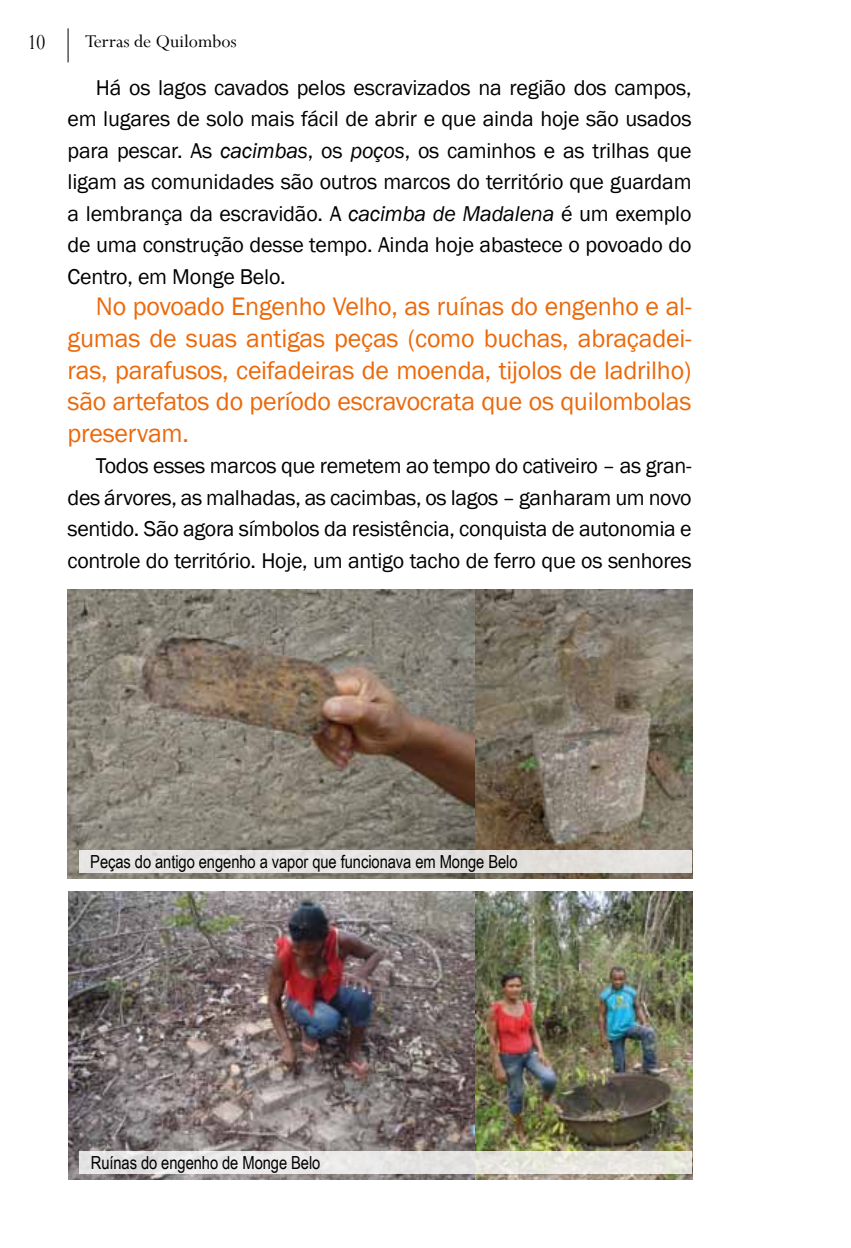
<style>
.page{position:relative;width:851px;height:1248px;background:#fff}
.page>*{position:absolute;margin:0;border:0;box-sizing:border-box;transform-origin:0 0}
.t1{font:26px/31.6px "Franklin Gothic";letter-spacing:-.01em;color:#eb690b;text-align:justify}
.t2{font:24px "Perpetua";color:#000;scale:.8 1}
.t3{font:22px/31.6px "Franklin Gothic";letter-spacing:-.015em;color:#000;text-align:justify}
.t4{font:20px "Perpetua";color:#000}
.t5{font:18px "Arial Narrow";letter-spacing:-.005em;color:#000}
.s1{font-style:italic}
</style>
<div class="page">
<hr style="left:68px;top:28px;width:1px;height:34px;background:#000">
<img style="left:68px;top:891px;width:624px;height:288px">
<img style="left:68px;top:590px;width:624px;height:288px">
<div style="left:79px;top:850px;width:612px;height:23px;background:#e5e3e1"></div>
<div style="left:79px;top:1151px;width:613px;height:23px;background:linear-gradient(to right,#e8e7e9,#e7e6de)"></div>
<p class="t2" style="left:28px;top:27px;width:23px">10</p>
<p class="t4" style="left:85px;top:28px;width:153px">Terras de Quilombos</p>
<p class="t3" style="left:68px;top:72px;width:625px;text-indent:28px">Há os lagos cavados pelos escravizados na região dos campos, em lugares de solo mais fácil de abrir e que ainda hoje são usados para pescar. As <span class="s1">cacimbas</span>, os <span class="s1">poços</span>, os caminhos e as trilhas que ligam as comunidades são outros marcos do território que guardam a lembrança da escravidão. A <span class="s1">cacimba de Madalena</span> é um exemplo de uma construção desse tempo. Ainda hoje abastece o povoado do Centro, em Monge Belo.</p>
<p class="t1" style="left:68px;top:291px;width:625px;text-indent:28px">No povoado Engenho Velho, as ruínas do engenho e al&shy;gumas de suas antigas peças (como buchas, abraçadei&shy;ras, parafusos, ceifadeiras de moenda, tijolos de ladrilho) são artefatos do período escravocrata que os quilombolas preservam.</p>
<p class="t3" style="left:68px;top:450px;width:625px;text-indent:28px">Todos esses marcos que remetem ao tempo do cativeiro – as gran&shy;des árvores, as malhadas, as cacimbas, os lagos – ganharam um novo sentido. São agora símbolos da resistência, conquista de autonomia e controle do território. Hoje, um antigo tacho de ferro que os senhores</p>
<p class="t5" style="left:90px;top:848px;width:429px">Peças do antigo engenho a vapor que funcionava em Monge Belo</p>
<p class="t5" style="left:91px;top:1149px;width:231px">Ruínas do engenho de Monge Belo</p>
</div>
